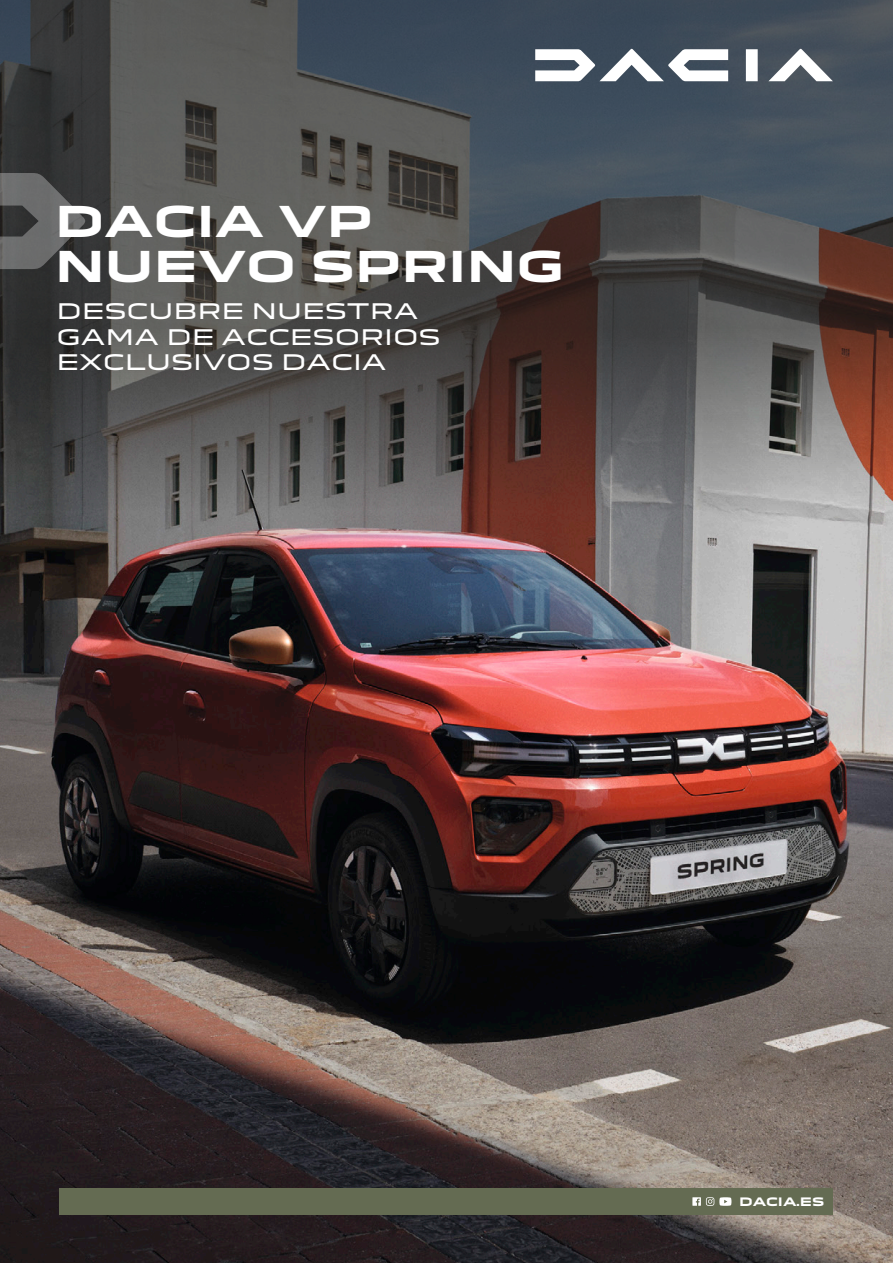
<style>
.page{position:relative;width:893px;height:1263px;background:#fff}
.page>*{position:absolute;margin:0;border:0;box-sizing:border-box;transform-origin:0 0}
.t1{font:700 41.4px/45px "Dacia Block Extended";letter-spacing:-.005em;color:#fff}
.t2{font:21px/25.2px "Dacia Block Extended";color:#fff}
.t3{font:700 11.4px "Dacia Block Extended";letter-spacing:-.005em;color:#fff}
</style>
<div class="page">
<img style="left:0;top:510px;width:893px;height:753px">
<svg style="left:0;top:0;width:893px;height:510px;background:#504f50"></svg>
<svg style="left:535px;top:49px;width:298px;height:32px"></svg>
<svg style="left:0;top:173px;width:85px;height:96px;background:#565757"></svg>
<div style="left:59px;top:1188px;width:773px;height:27px;background:#646b52"></div>
<svg style="left:692px;top:1197px;width:39px;height:9px"></svg>
<h1 class="t1" style="left:55px;top:200px;width:512px">DACIA VP<br>NUEVO SPRING</h1>
<p class="t2" style="left:57px;top:300px;width:386px">DESCUBRE NUESTRA<br>GAMA DE ACCESORIOS<br>EXCLUSIVOS DACIA</p>
<p class="t3" style="left:739px;top:1195px;width:87px">DACIA.ES</p>
</div>
